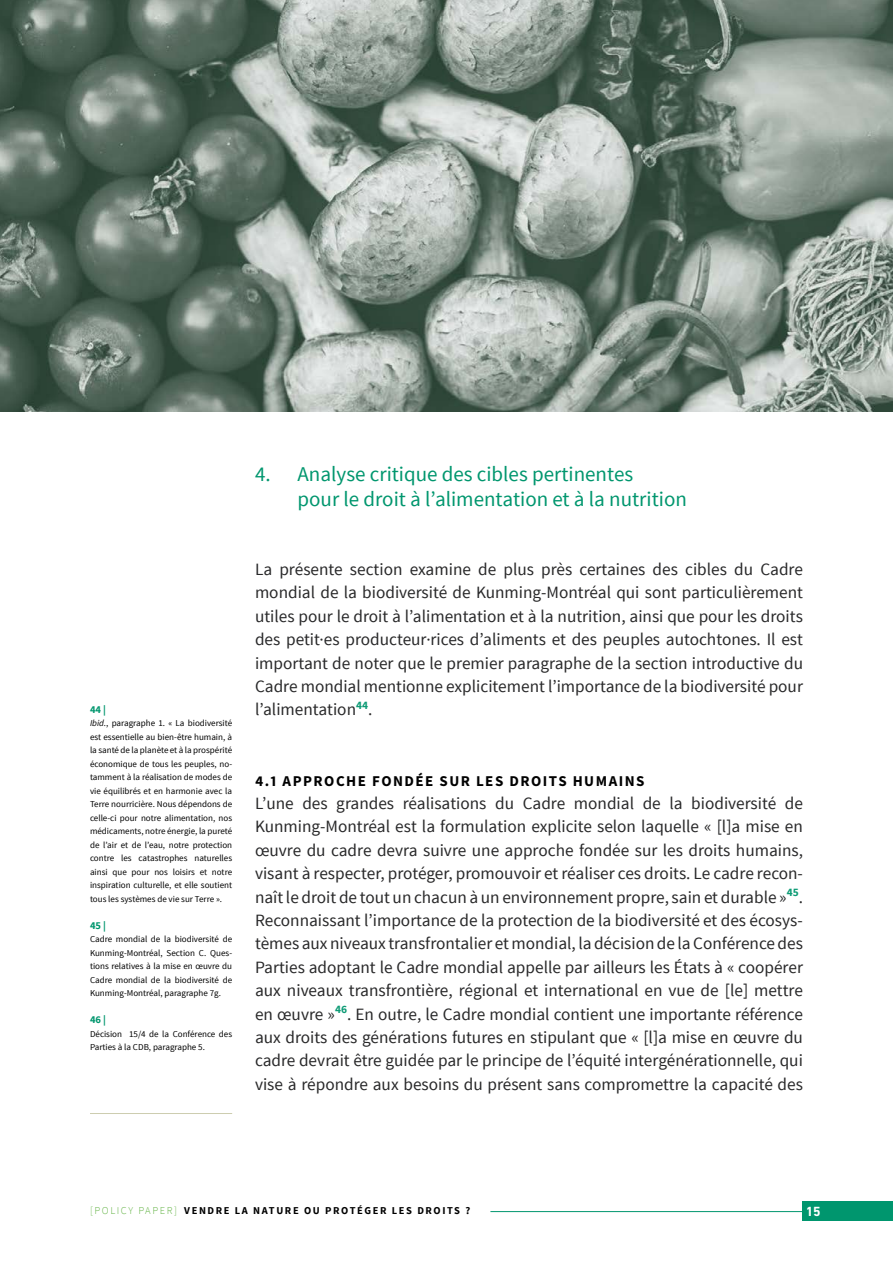
<style>
.page{position:relative;width:893px;height:1263px;background:#fff}
.page>*{position:absolute;margin:0;border:0;box-sizing:border-box;transform-origin:0 0}
.t1{font:21px/25.2px "Source Sans Pro";color:#00966e}
.t2{font:17.25px/23.4px "Source Sans Pro";color:#282829;text-align:justify}
.t3{font:700 15px "Fiantext";letter-spacing:.1em;color:#000}
.t4{font:700 13.5px "DIN Next LT Pro";color:#fff}
.t5{font:700 10.5px "Source Sans Pro";letter-spacing:.15em;color:#000}
.t6{font:700 10.5px "Source Sans Pro";color:#00966e}
.t7{font:9px/13.5px "Source Sans Pro";color:#000;text-align:justify}
.s1{font-style:italic}
.s2{font-weight:300;color:#64b446}
</style>
<div class="page">
<div style="left:803px;top:1201px;width:90px;height:20px;background:#00966e"></div>
<hr style="left:490px;top:1211px;width:314px;height:1px;background:#00966e">
<img style="left:1px;top:0;width:892px;height:411px">
<hr style="left:90px;top:1113px;width:142px;height:1px;background:#cdcdaf">
<p class="t6" style="left:90px;top:703px;width:18px">44 |</p>
<p class="t7" style="left:90px;top:717px;width:144px"><span class="s1">Ibid.</span>, paragraphe 1. « La biodiversité est essentielle au bien-être humain, à la santé de la planète et à la prospérité économique de tous les peuples, no&shy;tamment à la réalisation de modes de vie équilibrés et en harmonie avec la Terre nourricière. Nous dépendons de celle-ci pour notre alimentation, nos médicaments, notre énergie, la pureté de l’air et de l’eau, notre protection contre les catastrophes naturelles ainsi que pour nos loisirs et notre inspiration culturelle, et elle soutient tous les systèmes de vie sur Terre ».</p>
<p class="t6" style="left:90px;top:919px;width:18px">45 |</p>
<p class="t7" style="left:90px;top:933px;width:144px">Cadre mondial de la biodiversité de Kunming-Montréal, Section C. Ques&shy;tions relatives à la mise en œuvre du Cadre mondial de la biodiversité de Kunming-Montréal, paragraphe 7g.</p>
<p class="t6" style="left:90px;top:1013px;width:18px">46 |</p>
<p class="t7" style="left:90px;top:1027px;width:144px">Décision 15/4 de la Conférence des<br>Parties à la CDB, paragraphe 5.</p>
<p class="t1" style="left:298px;top:462px;width:391px;text-indent:-43px">4. Analyse critique des cibles pertinentes<br>pour le droit à l’alimentation et à la nutrition</p>
<p class="t2" style="left:255px;top:558px;width:549px">La présente section examine de plus près certaines des cibles du Cadre mondial de la biodiversité de Kunming-Montréal qui sont particulièrement utiles pour le droit à l’alimentation et à la nutrition, ainsi que pour les droits des petit·es producteur·rices d’aliments et des peuples autochtones. Il est important de noter que le premier paragraphe de la section introductive du Cadre mondial mentionne explicitement l’importance de la biodiversité pour l’alimentation<sup>44</sup>.</p>
<p class="t3" style="left:255px;top:770px;width:391px">4.1 APPROCHE FONDÉE SUR LES DROITS HUMAINS</p>
<p class="t2" style="left:255px;top:792px;width:549px">L’une des grandes réalisations du Cadre mondial de la biodiversité de Kunming-Montréal est la formulation explicite selon laquelle « [l]a mise en œuvre du cadre devra suivre une approche fondée sur les droits humains, visant à respecter, protéger, promouvoir et réaliser ces droits. Le cadre recon&shy;naît le droit de tout un chacun à un environnement propre, sain et durable »<sup>45</sup>.<br>Reconnaissant l’importance de la protection de la biodiversité et des écosys&shy;tèmes aux niveaux transfrontalier et mondial, la décision de la Conférence des Parties adoptant le Cadre mondial appelle par ailleurs les États à « coopérer aux niveaux transfrontière, régional et international en vue de [le] mettre en œuvre »<sup>46</sup>. En outre, le Cadre mondial contient une importante référence aux droits des générations futures en stipulant que « [l]a mise en œuvre du cadre devrait être guidée par le principe de l’équité intergénérationnelle, qui vise à répondre aux besoins du présent sans compromettre la capacité des</p>
<p class="t5" style="left:90px;top:1204px;width:382px"><span class="s2">[POLICY PAPER]</span> VENDRE LA NATURE OU PROTÉGER LES DROITS ?</p>
<p class="t4" style="left:806px;top:1203px;width:17px">15</p>
</div>
